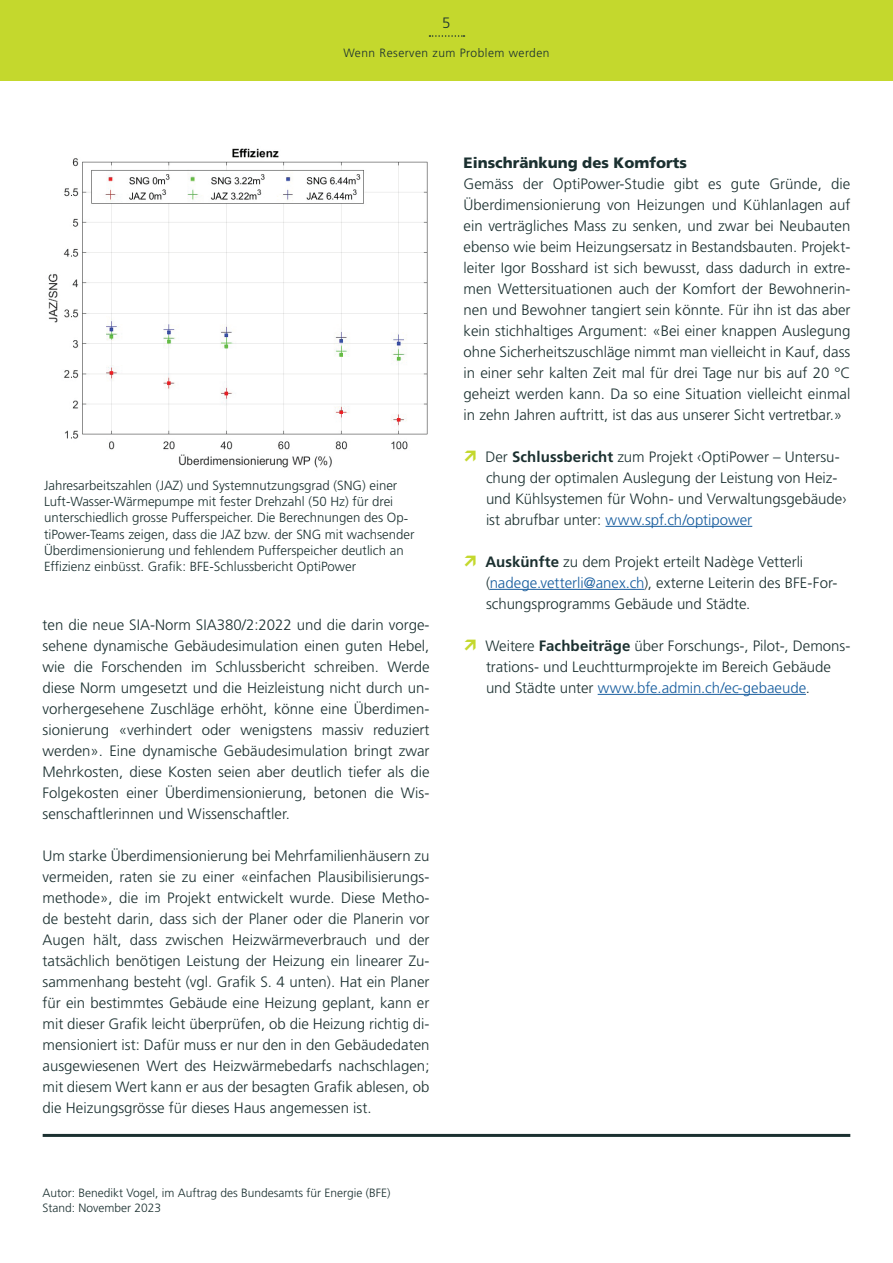
<style>
.page{position:relative;width:893px;height:1263px;background:#fff}
.page>*{position:absolute;margin:0;border:0;box-sizing:border-box;transform-origin:0 0}
.t1{font:300 15px/21px "Frutiger LT Std";color:#1b3030;text-align:justify}
.t2{font:900 15px "Frutiger LT Std";color:#1b3030}
.t3{font:300 13.2px/16.2px "Frutiger LT Std";color:#1b3030}
.t4{font:300 12px/15px "Frutiger LT Std";color:#1b3030}
.t5{font:300 12px "Frutiger LT Std";letter-spacing:.04em;color:#1b3030}
.s1{font-weight:700}
.s2{color:#175d9e}
</style>
<div class="page">
<div style="left:0;top:0;width:893px;height:81px;background:#c4d82d"></div>
<svg style="left:429px;top:35px;width:35px;height:2px"></svg>
<hr style="left:606px;top:526px;width:146px;height:1px;background:#175d9e">
<hr style="left:490px;top:589px;width:154px;height:1px;background:#175d9e">
<hr style="left:598px;top:694px;width:208px;height:1px;background:#175d9e">
<hr style="left:43px;top:1134px;width:807px;height:3px;background:#1b3030">
<img style="left:48px;top:148px;width:380px;height:320px">
<p class="t1" style="left:442px;top:13px;width:10px">5</p>
<p class="t5" style="left:343px;top:46px;width:208px">Wenn Reserven zum Problem werden</p>
<p class="t3" style="left:44px;top:478px;width:372px">Jahresarbeitszahlen (JAZ) und Systemnutzungsgrad (SNG) einer Luft-Wasser-Wärmepumpe mit fester Drehzahl (50 Hz) für drei unterschiedlich grosse Pufferspeicher. Die Berechnungen des Op&shy;tiPower-Teams zeigen, dass die JAZ bzw. der SNG mit wachsender Überdimensionierung und fehlendem Pufferspeicher deutlich an Effizienz einbüsst. Grafik: BFE-Schlussbericht OptiPower</p>
<p class="t1" style="left:43px;top:614px;width:388px">ten die neue SIA-Norm SIA380/2:2022 und die darin vorge&shy;sehene dynamische Gebäudesimulation einen guten Hebel, wie die Forschenden im Schlussbericht schreiben. Werde diese Norm umgesetzt und die Heizleistung nicht durch un&shy;vorhergesehene Zuschläge erhöht, könne eine Überdimen&shy;sionierung «verhindert oder wenigstens massiv reduziert werden». Eine dynamische Gebäudesimulation bringt zwar Mehrkosten, diese Kosten seien aber deutlich tiefer als die Folgekosten einer Überdimensionierung, betonen die Wis&shy;senschaftlerinnen und Wissenschaftler.</p>
<p class="t1" style="left:43px;top:845px;width:388px">Um starke Überdimensionierung bei Mehrfamilienhäusern zu vermeiden, raten sie zu einer «einfachen Plausibilisierungs&shy;methode», die im Projekt entwickelt wurde. Diese Metho&shy;de besteht darin, dass sich der Planer oder die Planerin vor Augen hält, dass zwischen Heizwärmeverbrauch und der tatsächlich benötigen Leistung der Heizung ein linearer Zu&shy;sammenhang besteht (vgl. Grafik S. 4 unten). Hat ein Planer für ein bestimmtes Gebäude eine Heizung geplant, kann er mit dieser Grafik leicht überprüfen, ob die Heizung richtig di&shy;mensioniert ist: Dafür muss er nur den in den Gebäudedaten ausgewiesenen Wert des Heizwärmebedarfs nachschlagen; mit diesem Wert kann er aus der besagten Grafik ablesen, ob die Heizungsgrösse für dieses Haus angemessen ist.</p>
<p class="t4" style="left:43px;top:1185px;width:350px">Autor: Benedikt Vogel, im Auftrag des Bundesamts für Energie (BFE)<br>Stand: November 2023</p>
<p class="t2" style="left:463px;top:153px;width:225px">Einschränkung des Komforts</p>
<p class="t1" style="left:463px;top:173px;width:388px">Gemäss der OptiPower-Studie gibt es gute Gründe, die Überdimensionierung von Heizungen und Kühlanlagen auf ein verträgliches Mass zu senken, und zwar bei Neubauten ebenso wie beim Heizungsersatz in Bestandsbauten. Projekt&shy;leiter Igor Bosshard ist sich bewusst, dass dadurch in extre&shy;men Wettersituationen auch der Komfort der Bewohnerin&shy;nen und Bewohner tangiert sein könnte. Für ihn ist das aber kein stichhaltiges Argument: «Bei einer knappen Auslegung ohne Sicherheitszuschläge nimmt man vielleicht in Kauf, dass in einer sehr kalten Zeit mal für drei Tage nur bis auf 20 °C geheizt werden kann. Da so eine Situation vielleicht einmal in zehn Jahren auftritt, ist das aus unserer Sicht vertretbar.»</p>
<p class="t1" style="left:485px;top:446px;width:363px;text-align:left">Der <span class="s1">Schlussbericht</span> zum Projekt ‹OptiPower – Untersu&shy;chung der optimalen Auslegung der Leistung von Heiz&shy;und Kühlsystemen für Wohn- und Verwaltungsgebäude› ist abrufbar unter: <span class="s2">www.spf.ch/optipower</span></p>
<p class="t1" style="left:485px;top:551px;width:354px;text-align:left"><span class="s1">Auskünfte</span> zu dem Projekt erteilt Nadège Vetterli (<span class="s2">nadege.vetterli@anex.ch</span>), externe Leiterin des BFE-For&shy;schungsprogramms Gebäude und Städte.</p>
<p class="t1" style="left:485px;top:635px;width:366px;text-align:left">Weitere <span class="s1">Fachbeiträge</span> über Forschungs-, Pilot-, Demons&shy;trations- und Leuchtturmprojekte im Bereich Gebäude und Städte unter <span class="s2">www.bfe.admin.ch/ec-gebaeude</span>.</p>
</div>
